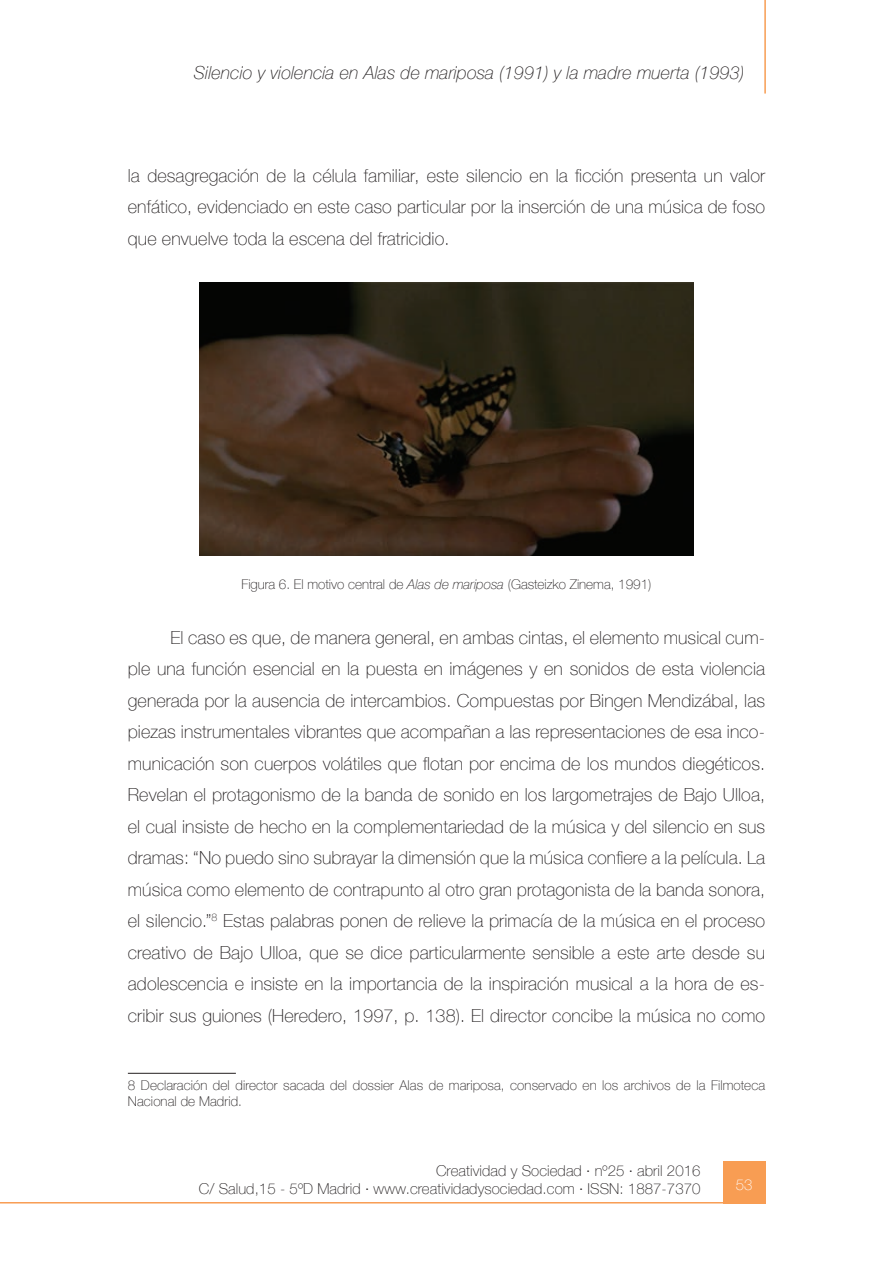
<style>
.page{position:relative;width:893px;height:1263px;background:#fff}
.page>*{position:absolute;margin:0;border:0;box-sizing:border-box;transform-origin:0 0}
.t1{font:100 18px/31.5px "Helvetica Neue";letter-spacing:.005em;color:#231f20;text-align:justify}
.t2{font:italic 100 18px "Helvetica Neue";letter-spacing:.005em;color:#231f20}
.t3{font:100 15px/18px "Helvetica Neue";letter-spacing:.005em;color:#231f20;text-align:right}
.t4{font:100 15px "Helvetica Neue";color:#fff}
.t5{font:100 13.5px/16.2px "Helvetica Neue";letter-spacing:.005em;color:#231f20}
.s1{font-style:italic}
</style>
<div class="page">
<hr style="left:764px;top:0;width:2px;height:94px;background:#f89d53">
<hr style="left:0;top:1202px;width:765px;height:1px;background:#f89d53">
<div style="left:723px;top:1161px;width:42px;height:42px;background:#f89d53"></div>
<img style="left:200px;top:282px;width:493px;height:273px">
<hr style="left:128px;top:1073px;width:108px;height:1px;background:#231f20">
<p class="t2" style="left:194px;top:59px;width:552px">Silencio y violencia en Alas de mariposa (1991) y la madre muerta (1993)</p>
<p class="t1" style="left:128px;top:159px;width:639px">la desagregación de la célula familiar, este silencio en la ficción presenta un valor enfático, evidenciado en este caso particular por la inserción de una música de foso que envuelve toda la escena del fratricidio.</p>
<p class="t5" style="left:241px;top:576px;width:412px">Figura 6. El motivo central de <span class="s1">Alas de mariposa</span> (Gasteizko Zinema, 1991)</p>
<p class="t1" style="left:128px;top:621px;width:639px;text-indent:43px">El caso es que, de manera general, en ambas cintas, el elemento musical cum&shy;ple una función esencial en la puesta en imágenes y en sonidos de esta violencia generada por la ausencia de intercambios. Compuestas por Bingen Mendizábal, las piezas instrumentales vibrantes que acompañan a las representaciones de esa inco&shy;municación son cuerpos volátiles que flotan por encima de los mundos diegéticos.<br>Revelan el protagonismo de la banda de sonido en los largometrajes de Bajo Ulloa, el cual insiste de hecho en la complementariedad de la música y del silencio en sus dramas: “No puedo sino subrayar la dimensión que la música confiere a la película. La música como elemento de contrapunto al otro gran protagonista de la banda sonora, el silencio.”<sup>8</sup> Estas palabras ponen de relieve la primacía de la música en el proceso creativo de Bajo Ulloa, que se dice particularmente sensible a este arte desde su adolescencia e insiste en la importancia de la inspiración musical a la hora de es&shy;cribir sus guiones (Heredero, 1997, p. 138). El director concibe la música no como</p>
<p class="t5" style="left:128px;top:1076px;width:639px">8 Declaración del director sacada del dossier Alas de mariposa, conservado en los archivos de la Filmoteca<br>Nacional de Madrid.</p>
<p class="t3" style="left:199px;top:1161px;width:503px">Creatividad y Sociedad · nº25 · abril 2016<br>C/ Salud,15 - 5ºD Madrid · www.creatividadysociedad.com · ISSN: 1887-7370</p>
<p class="t4" style="left:736px;top:1173px;width:18px">53</p>
</div>
